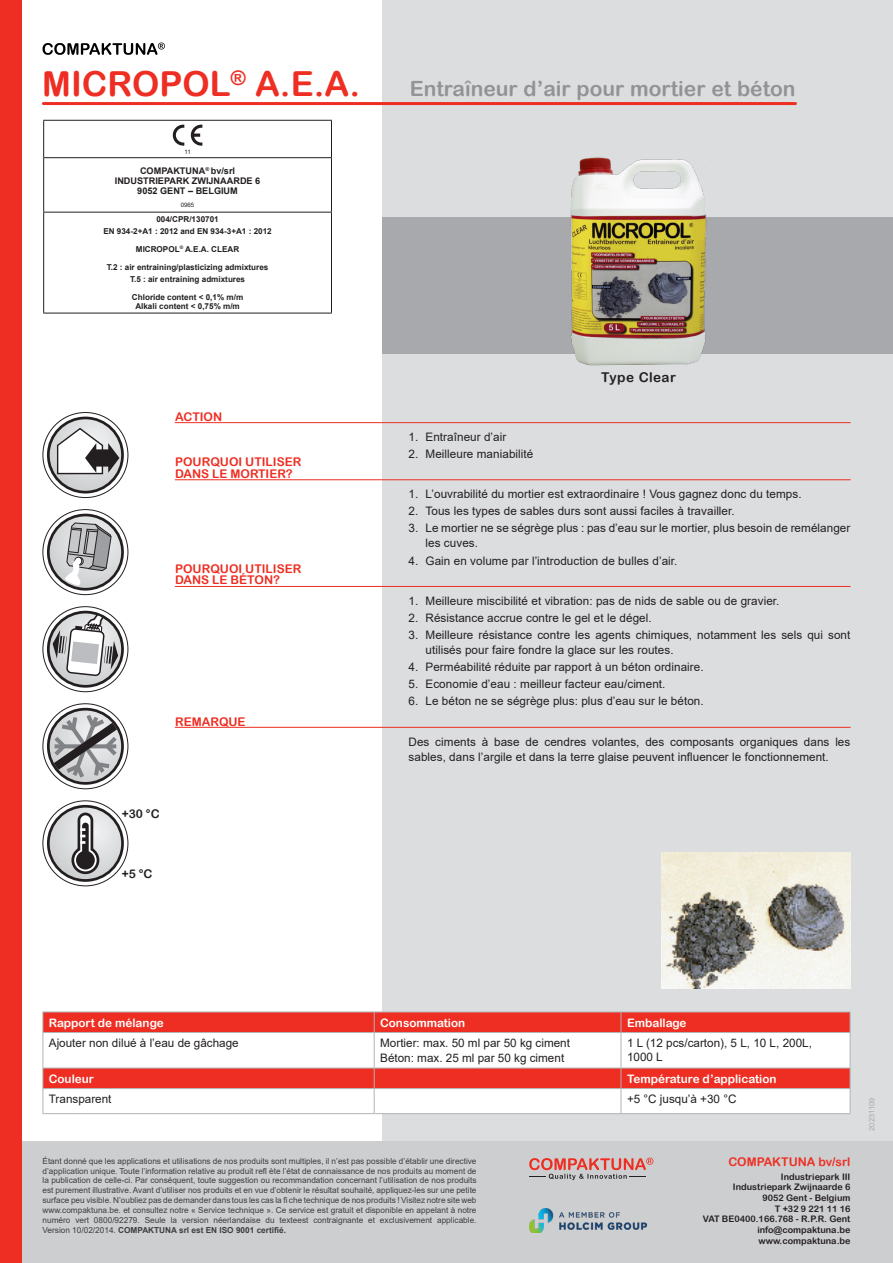
<style>
.page{position:relative;width:893px;height:1263px;background:#fff}
.page>*{position:absolute;margin:0;border:0;box-sizing:border-box;transform-origin:0 0}
.Productnaam__oranje{font:34.5px "Arial Rounded MT Bold";color:#ee2e22}
.Beschrijving{font:21px "Arial Rounded MT Bold";color:#919395}
.Productnaam{font:13.5px "Arial Rounded MT Bold";letter-spacing:.03em;color:#231f20}
.t1{font:12px "Arial Rounded MT Bold";color:#ee2e22}
.t2{font:12px "Arial Rounded MT Bold";color:#231f20}
.t3{font:11.7px/15px "Arial";letter-spacing:.005em;color:#231f20}
.t4{font:11.7px "Arial Rounded MT Bold";color:#fff}
.t5{font:700 9.15px/10.2px "Arial";color:#231f20;text-align:center}
.t6{font:9px "Arial Rounded MT Bold";color:#231f20}
.t7{font:8.25px/9.9px "Arial";color:#3e3e3f;text-align:justify}
.t8{font:700 8.1px/17.7px "Arial";color:#231f20;text-align:center}
.t9{font:7.5px "Arial";color:#a8a9ad}
.t10{font:6.15px "Arial";color:#231f20}
.s1{font-weight:700}
</style>
<div class="page">
<div style="left:383px;top:0;width:510px;height:1263px;background:#dcdddf"></div>
<div style="left:0;top:1142px;width:893px;height:121px;background:#cdced0"></div>
<img style="left:529px;top:1208px;width:117px;height:25px">
<svg style="left:529px;top:1157px;width:124px;height:23px"></svg>
<div style="left:383px;top:218px;width:510px;height:136px;background:#a8a9ad"></div>
<div style="left:0;top:0;width:21px;height:1263px;background:#ee2e22"></div>
<hr style="left:43px;top:102px;width:752px;height:3px;background:#ee2e22">
<svg style="left:43px;top:43px;width:122px;height:12px"></svg>
<hr style="left:175px;top:422px;width:675px;height:1px;background:#ee2e22">
<hr style="left:175px;top:586px;width:675px;height:1px;background:#ee2e22">
<hr style="left:175px;top:727px;width:675px;height:1px;background:#ee2e22">
<hr style="left:175px;top:479px;width:675px;height:1px;background:#ee2e22">
<svg style="left:46px;top:512px;width:79px;height:80px"></svg>
<hr style="left:43px;top:120px;width:289px;height:1px;background:#231f20">
<hr style="left:43px;top:121px;width:1px;height:36px;background:#231f20">
<hr style="left:331px;top:121px;width:1px;height:36px;background:#231f20">
<hr style="left:43px;top:157px;width:289px;height:1px;background:#231f20">
<hr style="left:43px;top:158px;width:1px;height:40px;background:#231f20">
<hr style="left:331px;top:158px;width:1px;height:40px;background:#231f20">
<svg style="left:43px;top:198px;width:1px;height:14px"></svg>
<svg style="left:331px;top:198px;width:1px;height:14px"></svg>
<hr style="left:43px;top:212px;width:289px;height:1px;background:#231f20">
<hr style="left:43px;top:212px;width:1px;height:101px;background:#231f20">
<hr style="left:331px;top:212px;width:1px;height:101px;background:#231f20">
<hr style="left:43px;top:313px;width:289px;height:1px;background:#231f20">
<svg style="left:173px;top:125px;width:11px;height:21px"></svg>
<svg style="left:191px;top:125px;width:11px;height:21px"></svg>
<svg style="left:42px;top:803px;width:83px;height:80px"></svg>
<svg style="left:46px;top:415px;width:79px;height:80px"></svg>
<div style="left:44px;top:1012px;width:806px;height:20px;background:#ee2e22"></div>
<svg style="left:44px;top:1033px;width:806px;height:80px;fill:#fff"></svg>
<hr style="left:43px;top:1011px;width:331px;height:1px;background:#b2b3b7">
<svg style="left:43px;top:1012px;width:1px;height:20px"></svg>
<hr style="left:374px;top:1011px;width:247px;height:1px;background:#b2b3b7">
<svg style="left:374px;top:1012px;width:1px;height:20px"></svg>
<hr style="left:621px;top:1011px;width:229px;height:1px;background:#b2b3b7">
<svg style="left:621px;top:1012px;width:1px;height:20px"></svg>
<svg style="left:850px;top:1012px;width:1px;height:20px"></svg>
<hr style="left:43px;top:1032px;width:331px;height:1px;background:#b2b3b7">
<hr style="left:374px;top:1032px;width:247px;height:1px;background:#b2b3b7">
<hr style="left:621px;top:1032px;width:229px;height:1px;background:#b2b3b7">
<hr style="left:43px;top:1033px;width:1px;height:35px;background:#b2b3b7">
<hr style="left:374px;top:1033px;width:1px;height:35px;background:#b2b3b7">
<hr style="left:621px;top:1033px;width:1px;height:35px;background:#b2b3b7">
<hr style="left:850px;top:1033px;width:1px;height:35px;background:#b2b3b7">
<hr style="left:43px;top:1068px;width:331px;height:1px;background:#b2b3b7">
<hr style="left:374px;top:1068px;width:247px;height:1px;background:#b2b3b7">
<hr style="left:621px;top:1068px;width:229px;height:1px;background:#b2b3b7">
<hr style="left:43px;top:1088px;width:331px;height:1px;background:#b2b3b7">
<svg style="left:43px;top:1068px;width:1px;height:45px"></svg>
<hr style="left:374px;top:1088px;width:247px;height:1px;background:#b2b3b7">
<svg style="left:374px;top:1068px;width:1px;height:45px"></svg>
<hr style="left:621px;top:1088px;width:229px;height:1px;background:#b2b3b7">
<svg style="left:621px;top:1068px;width:1px;height:45px"></svg>
<svg style="left:850px;top:1068px;width:1px;height:45px"></svg>
<hr style="left:43px;top:1113px;width:331px;height:1px;background:#b2b3b7">
<hr style="left:374px;top:1113px;width:247px;height:1px;background:#b2b3b7">
<hr style="left:621px;top:1113px;width:229px;height:1px;background:#b2b3b7">
<img style="left:661px;top:852px;width:189px;height:137px">
<svg style="left:45px;top:706px;width:81px;height:80px"></svg>
<svg style="left:46px;top:609px;width:79px;height:80px"></svg>
<img style="left:567px;top:157px;width:144px;height:209px">
<p class="Productnaam__oranje" style="left:42px;top:64px;width:319px">MICROPOL<sup>®</sup> A.E.A.</p>
<p class="Beschrijving" style="left:410px;top:76px;width:387px">Entraîneur d’air pour mortier et béton</p>
<p class="t10" style="left:184px;top:147px;width:8px">11</p>
<p class="t5" style="left:115px;top:165px;width:147px">COMPAKTUNA<sup>®</sup> bv/srl<br>INDUSTRIEPARK ZWIJNAARDE 6<br>9052 GENT – BELGIUM</p>
<p class="t10" style="left:181px;top:201px;width:15px">0965</p>
<p class="t8" style="left:103px;top:214px;width:170px;line-height:12px">004/CPR/130701<br>EN 934-2+A1 : 2012 and EN 934-3+A1 : 2012</p>
<p class="t8" style="left:107px;top:240px;width:163px">MICROPOL<sup>®</sup> A.E.A. CLEAR<br>T.2 : air entraining/plasticizing admixtures</p>
<p class="t8" style="left:130px;top:270px;width:117px;text-align:left">T.5 : air entraining admixtures<br>Chloride content &lt; 0,1% m/m</p>
<p class="t8" style="left:135px;top:297px;width:106px">Alkali content &lt; 0,75% m/m</p>
<p class="t1" style="left:175px;top:409px;width:49px">ACTION</p>
<p class="t1" style="left:175px;top:455px;width:128px">POURQUOI UTILISER</p>
<p class="t1" style="left:175px;top:466px;width:119px">DANS LE MORTIER?</p>
<p class="t1" style="left:175px;top:562px;width:128px">POURQUOI UTILISER</p>
<p class="t1" style="left:175px;top:573px;width:106px">DANS LE BÉTON?</p>
<p class="t1" style="left:175px;top:714px;width:72px">REMARQUE</p>
<p class="t2" style="left:122px;top:806px;width:39px">+30 °C</p>
<p class="t2" style="left:122px;top:866px;width:32px">+5 °C</p>
<p class="t3" style="left:409px;top:429px;width:99px">1. Entraîneur d’air</p>
<p class="t3" style="left:409px;top:446px;width:126px">2. Meilleure maniabilité</p>
<p class="Productnaam" style="left:601px;top:370px;width:76px">Type Clear</p>
<p class="t3" style="left:409px;top:486px;width:395px">1. L’ouvrabilité du mortier est extraordinaire ! Vous gagnez donc du temps.</p>
<p class="t3" style="left:409px;top:503px;width:328px">2. Tous les types de sables durs sont aussi faciles à travailler.</p>
<p class="t3" style="left:426px;top:521px;width:426px;text-indent:-17px">3. Le mortier ne se ségrège plus : pas d’eau sur le mortier, plus besoin de remélanger les cuves.</p>
<p class="t3" style="left:409px;top:553px;width:270px">4. Gain en volume par l’introduction de bulles d’air.</p>
<p class="t3" style="left:409px;top:593px;width:372px">1. Meilleure miscibilité et vibration: pas de nids de sable ou de gravier.</p>
<p class="t3" style="left:409px;top:610px;width:245px">2. Résistance accrue contre le gel et le dégel.</p>
<p class="t3" style="left:426px;top:627px;width:426px;text-indent:-17px">3. Meilleure résistance contre les agents chimiques, notamment les sels qui sont utilisés pour faire fondre la glace sur les routes.</p>
<p class="t3" style="left:409px;top:659px;width:297px">4. Perméabilité réduite par rapport à un béton ordinaire.</p>
<p class="t3" style="left:409px;top:677px;width:258px">5. Economie d’eau : meilleur facteur eau/ciment.</p>
<p class="t3" style="left:409px;top:694px;width:297px">6. Le béton ne se ségrège plus: plus d’eau sur le béton.</p>
<p class="t3" style="left:409px;top:734px;width:443px">Des ciments à base de cendres volantes, des composants organiques dans les sables, dans l’argile et dans la terre glaise peuvent influencer le fonctionnement.</p>
<p class="t4" style="left:49px;top:1015px;width:116px">Rapport de mélange</p>
<p class="t4" style="left:380px;top:1015px;width:87px">Consommation</p>
<p class="t4" style="left:627px;top:1015px;width:61px">Emballage</p>
<p class="t3" style="left:49px;top:1035px;width:191px">Ajouter non dilué à l’eau de gâchage</p>
<p class="t3" style="left:380px;top:1035px;width:191px">Mortier: max. 50 ml par 50 kg ciment</p>
<p class="t3" style="left:380px;top:1050px;width:186px">Béton: max. 25 ml par 50 kg ciment</p>
<p class="t3" style="left:627px;top:1035px;width:186px">1 L (12 pcs/carton), 5 L, 10 L, 200L,</p>
<p class="t3" style="left:627px;top:1049px;width:37px">1000 L</p>
<p class="t4" style="left:49px;top:1071px;width:47px">Couleur</p>
<p class="t4" style="left:627px;top:1071px;width:151px">Température d’application</p>
<p class="t3" style="left:49px;top:1091px;width:64px">Transparent</p>
<p class="t3" style="left:627px;top:1091px;width:111px">+5 °C jusqu’à +30 °C</p>
<p class="t7" style="left:43px;top:1156px;width:436px">Étant donné que les applications et utilisations de nos produits sont multiples, il n’est pas possible d’établir une directive d’application unique. Toute l’information relative au produit refl ète l’état de connaissance de nos produits au moment de la publication de celle-ci. Par conséquent, toute suggestion ou recommandation concernant l’utilisation de nos produits est purement illustrative. Avant d’utiliser nos produits et en vue d’obtenir le résultat souhaité, appliquez-les sur une petite surface peu visible. N’oubliez pas de demander dans tous les cas la fi che technique de nos produits ! Visitez notre site web www.compaktuna.be. et consultez notre « Service technique ». Ce service est gratuit et disponible en appelant à notre numéro vert 0800/92279. Seule la version néerlandaise du texteest contraignante et exclusivement applicable.<br>Version 10/02/2014. <span class="s1">COMPAKTUNA srl est EN ISO 9001 certifié.</span></p>
<p class="t1" style="left:728px;top:1155px;width:124px">COMPAKTUNA bv/srl</p>
<p class="t6" style="left:781px;top:1171px;width:71px">Industriepark III</p>
<p class="t6" style="left:733px;top:1182px;width:119px">Industriepark Zwijnaarde 6</p>
<p class="t6" style="left:762px;top:1192px;width:89px">9052 Gent - Belgium</p>
<p class="t6" style="left:775px;top:1203px;width:77px">T +32 9 221 11 16</p>
<p class="t6" style="left:703px;top:1214px;width:149px">VAT BE0400.166.768 - R.P.R. Gent</p>
<p class="t6" style="left:757px;top:1224px;width:95px">info@compaktuna.be</p>
<p class="t6" style="left:758px;top:1235px;width:94px">www.compaktuna.be</p>
<p class="t9" style="left:867px;top:1131px;width:34px;rotate:-90deg">20231109</p>
</div>
